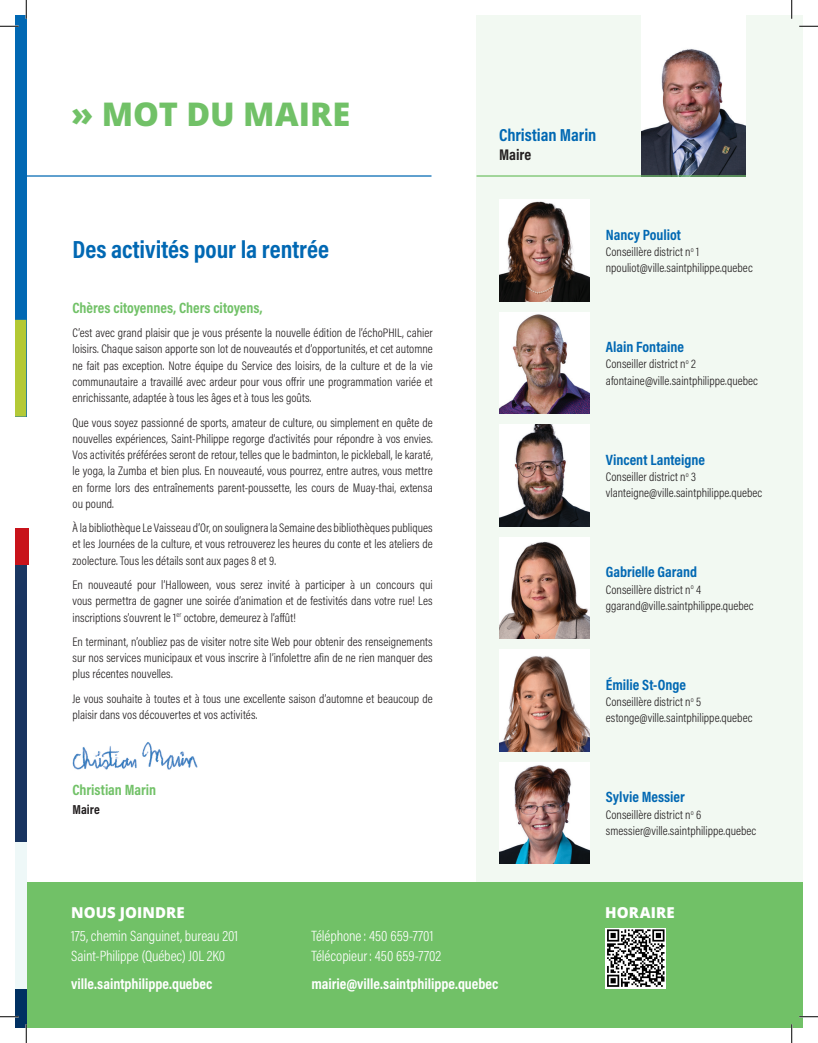
<style>
.page{position:relative;width:818px;height:1043px;background:#fff}
.page>*{position:absolute;margin:0;border:0;box-sizing:border-box;transform-origin:0 0}
.t1{font:800 32.5px "Open Sans";color:#71c167}
.Texte{font:700 25px "Acumin Pro Cond";color:#0168b3}
.liste_activite{font:700 17.5px "Acumin Pro Cond";letter-spacing:-.005em;color:#0168b3}
.liste_activite-2{font:700 15.62px "Acumin Pro Cond";letter-spacing:-.005em;color:#231f20}
.Texte-2{font:300 15px/20px "Acumin Pro Cond";letter-spacing:-.005em;color:#fff}
.t2{font:700 15px "Acumin Pro Cond";letter-spacing:-.005em;color:#0168b3}
.Texte-3{font:700 15px "Acumin Pro Cond";letter-spacing:-.005em;color:#fff}
.Texte-4{font:700 15px "Acumin Pro Cond";color:#71c167}
.t3{font:800 15px "Open Sans";letter-spacing:.005em;color:#fff}
.liste_activite-3{font:700 15px "Acumin Pro Cond";letter-spacing:-.005em;color:#71c167}
.liste_activite-4{font:700 13.12px "Acumin Pro Cond";color:#231f20}
.Texte-5{font:300 12.5px/16.2px "Acumin Pro Cond";letter-spacing:.005em;color:#231f20;text-align:justify}
</style>
<div class="page">
<div style="left:15px;top:547px;width:11px;height:294px;background:#183460"></div>
<div style="left:476px;top:15px;width:326px;height:1001px;background:#f2f9f2"></div>
<img style="left:72px;top:742px;width:126px;height:28px">
<div style="left:641px;top:16px;width:105px;height:161px;background:#fff"></div>
<img style="left:641px;top:49px;width:105px;height:126px">
<img style="left:499px;top:200px;width:90px;height:101px">
<img style="left:499px;top:312px;width:90px;height:101px">
<img style="left:499px;top:425px;width:90px;height:101px">
<img style="left:499px;top:537px;width:90px;height:101px">
<img style="left:499px;top:650px;width:90px;height:101px">
<img style="left:499px;top:762px;width:90px;height:101px">
<hr style="left:26px;top:175px;width:405px;height:2px;background:#0168b3">
<div style="left:26px;top:882px;width:776px;height:146px;background:#71c167"></div>
<hr style="left:476px;top:175px;width:270px;height:2px;background:#71c167">
<svg style="left:605px;top:928px;width:61px;height:60px"></svg>
<svg style="left:607px;top:929px;width:57px;height:57px"></svg>
<div style="left:15px;top:988px;width:11px;height:40px;background:#003062"></div>
<div style="left:15px;top:841px;width:11px;height:147px;background:#eef8f8"></div>
<div style="left:15px;top:15px;width:11px;height:401px;background:#0168b3"></div>
<div style="left:15px;top:266px;width:87px;height:423px;background:#fff"></div>
<div style="left:15px;top:528px;width:14px;height:36px;background:#c8131b"></div>
<svg style="left:0;top:25px;width:19px;height:2px"></svg>
<svg style="left:799px;top:25px;width:19px;height:2px"></svg>
<svg style="left:0;top:1015px;width:19px;height:2px"></svg>
<svg style="left:799px;top:1015px;width:19px;height:2px"></svg>
<svg style="left:25px;top:0;width:2px;height:19px"></svg>
<svg style="left:25px;top:1024px;width:2px;height:18px"></svg>
<svg style="left:791px;top:0;width:1px;height:19px"></svg>
<svg style="left:791px;top:1024px;width:1px;height:18px"></svg>
<p class="t1" style="left:71px;top:89px;width:281px">» MOT DU MAIRE</p>
<p class="Texte" style="left:72px;top:233px;width:258px">Des activités pour la rentrée</p>
<p class="Texte-4" style="left:72px;top:297px;width:191px">Chères citoyennes, Chers citoyens,</p>
<p class="Texte-5" style="left:72px;top:324px;width:362px">C’est avec grand plaisir que je vous présente la nouvelle édition de l’échoPHIL, cahier loisirs. Chaque saison apporte son lot de nouveautés et d’opportunités, et cet automne ne fait pas exception. Notre équipe du Service des loisirs, de la culture et de la vie communautaire a travaillé avec ardeur pour vous offrir une programmation variée et enrichissante, adaptée à tous les âges et à tous les goûts.</p>
<p class="Texte-5" style="left:72px;top:414px;width:362px">Que vous soyez passionné de sports, amateur de culture, ou simplement en quête de nouvelles expériences, Saint-Philippe regorge d’activités pour répondre à vos envies.<br>Vos activités préférées seront de retour, telles que le badminton, le pickleball, le karaté, le yoga, la Zumba et bien plus. En nouveauté, vous pourrez, entre autres, vous mettre en forme lors des entraînements parent-poussette, les cours de Muay-thai, extensa ou pound.</p>
<p class="Texte-5" style="left:72px;top:519px;width:362px">À la bibliothèque Le Vaisseau d’Or, on soulignera la Semaine des bibliothèques publiques et les Journées de la culture, et vous retrouverez les heures du conte et les ateliers de zoolecture. Tous les détails sont aux pages 8 et 9.</p>
<p class="Texte-5" style="left:72px;top:576px;width:361px">En nouveauté pour l’Halloween, vous serez invité à participer à un concours qui vous permettra de gagner une soirée d’animation et de festivités dans votre rue! Les inscriptions s’ouvrent le 1<sup>er</sup> octobre, demeurez à l’affût!</p>
<p class="Texte-5" style="left:72px;top:633px;width:361px">En terminant, n’oubliez pas de visiter notre site Web pour obtenir des renseignements sur nos services municipaux et vous inscrire à l’infolettre afin de ne rien manquer des plus récentes nouvelles.</p>
<p class="Texte-5" style="left:72px;top:690px;width:362px">Je vous souhaite à toutes et à tous une excellente saison d’automne et beaucoup de plaisir dans vos découvertes et vos activités.</p>
<p class="liste_activite-3" style="left:72px;top:779px;width:85px">Christian Marin</p>
<p class="liste_activite-4" style="left:72px;top:800px;width:29px">Maire</p>
<p class="liste_activite" style="left:499px;top:123px;width:99px">Christian Marin</p>
<p class="liste_activite-2" style="left:499px;top:144px;width:34px">Maire</p>
<p class="t2" style="left:605px;top:224px;width:77px">Nancy Pouliot</p>
<p class="Texte-5" style="left:605px;top:243px;width:95px">Conseillère district n<sup>o</sup> 1</p>
<p class="Texte-5" style="left:605px;top:259px;width:148px">npouliot@ville.saintphilippe.quebec</p>
<p class="t2" style="left:605px;top:337px;width:80px">Alain Fontaine</p>
<p class="Texte-5" style="left:605px;top:356px;width:92px">Conseiller district n<sup>o</sup> 2</p>
<p class="Texte-5" style="left:605px;top:372px;width:154px">afontaine@ville.saintphilippe.quebec</p>
<p class="t2" style="left:605px;top:449px;width:101px">Vincent Lanteigne</p>
<p class="Texte-5" style="left:605px;top:468px;width:92px">Conseiller district n<sup>o</sup> 3</p>
<p class="Texte-5" style="left:605px;top:484px;width:158px">vlanteigne@ville.saintphilippe.quebec</p>
<p class="t2" style="left:605px;top:562px;width:93px">Gabrielle Garand</p>
<p class="Texte-5" style="left:605px;top:581px;width:97px">Conseillère district n<sup>o</sup> 4</p>
<p class="Texte-5" style="left:605px;top:597px;width:149px">ggarand@ville.saintphilippe.quebec</p>
<p class="t2" style="left:605px;top:674px;width:82px">Émilie St-Onge</p>
<p class="Texte-5" style="left:605px;top:693px;width:97px">Conseillère district n<sup>o</sup> 5</p>
<p class="Texte-5" style="left:605px;top:709px;width:148px">estonge@ville.saintphilippe.quebec</p>
<p class="t2" style="left:605px;top:787px;width:81px">Sylvie Messier</p>
<p class="Texte-5" style="left:605px;top:806px;width:97px">Conseillère district n<sup>o</sup> 6</p>
<p class="Texte-5" style="left:605px;top:822px;width:152px">smessier@ville.saintphilippe.quebec</p>
<p class="t3" style="left:71px;top:901px;width:115px">NOUS JOINDRE</p>
<p class="t3" style="left:605px;top:901px;width:71px">HORAIRE</p>
<p class="Texte-2" style="left:71px;top:925px;width:168px">175, chemin Sanguinet, bureau 201<br>Saint-Philippe (Québec) J0L 2K0</p>
<p class="Texte-3" style="left:71px;top:974px;width:143px">ville.saintphilippe.quebec</p>
<p class="Texte-2" style="left:311px;top:925px;width:131px">Téléphone: 450 659-7701<br>Télécopieur: 450 659-7702</p>
<p class="Texte-3" style="left:311px;top:974px;width:188px">mairie@ville.saintphilippe.quebec</p>
</div>
